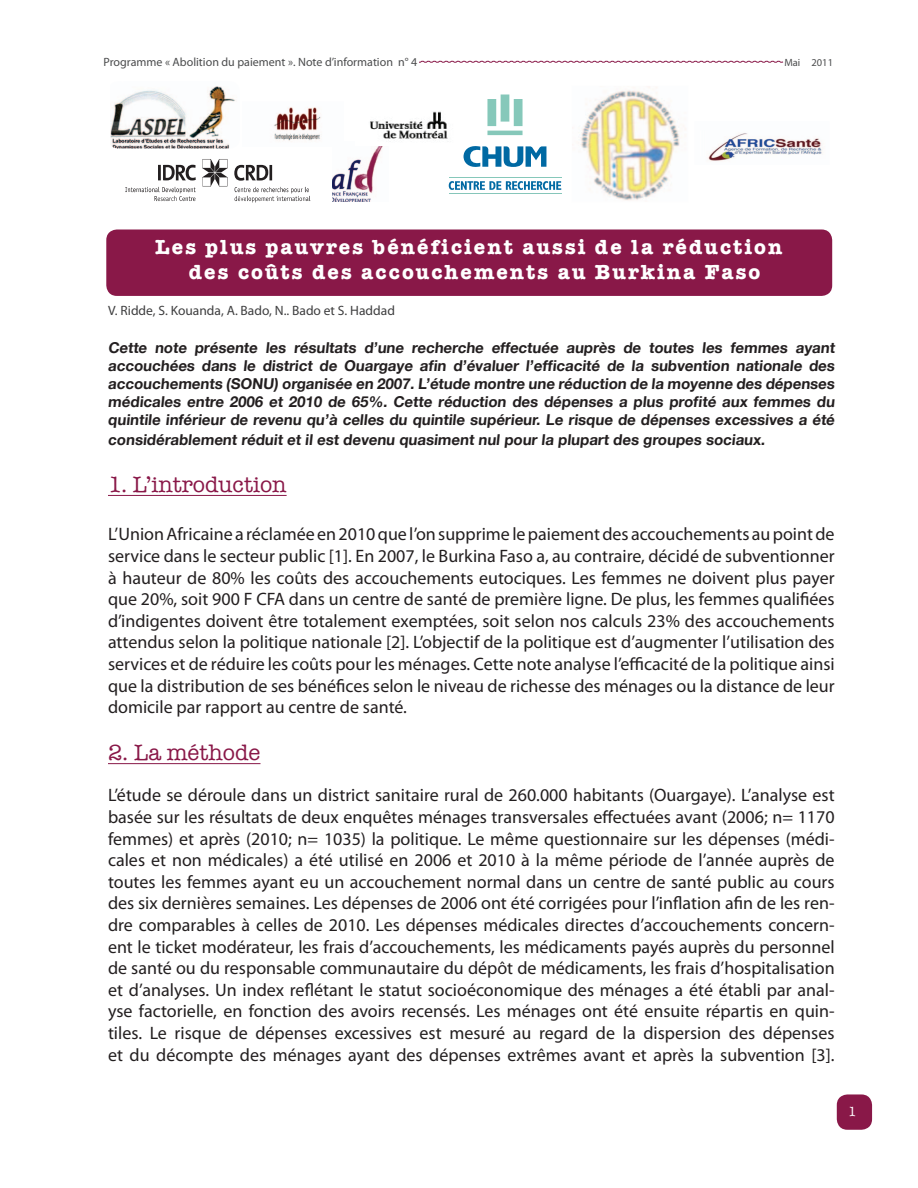
<style>
.page{position:relative;width:918px;height:1188px;background:#fff}
.page>*{position:absolute;margin:0;border:0;box-sizing:border-box;transform-origin:0 0}
.t1{font:22.5px "American Typewriter";color:#891848}
.t2{font:700 21px/25.2px "American Typewriter";letter-spacing:.1em;color:#fff;text-align:center}
.t3{font:18px/21.6px "Myriad Pro";color:#231f20;text-align:justify}
.t4{font:700 15px/18px "Helvetica Neue";color:#231f20;text-align:justify}
.t5{font:13.5px "Myriad Pro";color:#3e3e3f}
.t6{font:13.5px "American Typewriter";color:#fff}
.t7{font:12px "Myriad Pro";color:#4b4c4d}
.t8{font:10.5px "Myriad Pro";color:#4b4c4d}
</style>
<div class="page">
<div style="left:837px;top:1094px;width:35px;height:36px;background:#891848;border-radius:11px"></div>
<svg style="left:419px;top:60px;width:365px;height:3px"></svg>
<div style="left:106px;top:230px;width:726px;height:66px;background:#891848;border-radius:11px"></div>
<hr style="left:108px;top:495px;width:179px;height:1px;background:#891848">
<hr style="left:108px;top:763px;width:153px;height:1px;background:#891848">
<img style="left:332px;top:146px;width:51px;height:56px">
<svg style="left:125px;top:159px;width:185px;height:43px"></svg>
<svg style="left:464px;top:146px;width:82px;height:21px"></svg>
<svg style="left:487px;top:94px;width:36px;height:41px"></svg>
<svg style="left:449px;top:181px;width:112px;height:9px"></svg>
<hr style="left:449px;top:177px;width:112px;height:1px;background:#86c8ba">
<hr style="left:449px;top:193px;width:112px;height:1px;background:#86c6ba">
<img style="left:110px;top:86px;width:126px;height:62px">
<img style="left:708px;top:133px;width:114px;height:28px">
<img style="left:580px;top:87px;width:106px;height:114px">
<img style="left:274px;top:107px;width:70px;height:40px">
<img style="left:370px;top:111px;width:78px;height:28px">
<p class="t7" style="left:104px;top:54px;width:315px">Programme « Abolition du paiement ». Note d’information n° 4</p>
<p class="t8" style="left:784px;top:56px;width:50px">Mai 2011</p>
<p class="t2" style="left:155px;top:233px;width:629px">Les plus pauvres bénéficient aussi de la réduction des coûts des accouchements au Burkina Faso</p>
<p class="t5" style="left:108px;top:302px;width:288px">V. Ridde, S. Kouanda, A. Bado, N.. Bado et S. Haddad</p>
<p class="t4" style="left:108px;top:338px;width:730px">Cette note présente les résultats d’une recherche effectuée auprès de toutes les femmes ayant accouchées dans le district de Ouargaye afin d’évaluer l’efficacité de la subvention nationale des accouchements (SONU) organisée en 2007. L’étude montre une réduction de la moyenne des dépenses médicales entre 2006 et 2010 de 65%. Cette réduction des dépenses a plus profité aux femmes du quintile inférieur de revenu qu’à celles du quintile supérieur. Le risque de dépenses excessives a été</p>
<p class="t4" style="left:108px;top:430px;width:660px">considérablement réduit et il est devenu quasiment nul pour la plupart des groupes sociaux.</p>
<p class="t1" style="left:108px;top:467px;width:180px">1. L’introduction</p>
<p class="t3" style="left:108px;top:523px;width:728px">L’Union Africaine a réclamée en 2010 que l’on supprime le paiement des accouchements au point de service dans le secteur public [1]. En 2007, le Burkina Faso a, au contraire, décidé de subventionner à hauteur de 80% les coûts des accouchements eutociques. Les femmes ne doivent plus payer que 20%, soit 900 F CFA dans un centre de santé de première ligne. De plus, les femmes qualifiées d’indigentes doivent être totalement exemptées, soit selon nos calculs 23% des accouchements attendus selon la politique nationale [2]. L’objectif de la politique est d’augmenter l’utilisation des services et de réduire les coûts pour les ménages. Cette note analyse l’efficacité de la politique ainsi que la distribution de ses bénéfices selon le niveau de richesse des ménages ou la distance de leur domicile par rapport au centre de santé.</p>
<p class="t1" style="left:108px;top:735px;width:154px">2. La méthode</p>
<p class="t3" style="left:108px;top:784px;width:728px">L’étude se déroule dans un district sanitaire rural de 260.000 habitants (Ouargaye). L’analyse est basée sur les résultats de deux enquêtes ménages transversales effectuées avant (2006; n= 1170 femmes) et après (2010; n= 1035) la politique. Le même questionnaire sur les dépenses (médi&shy;cales et non médicales) a été utilisé en 2006 et 2010 à la même période de l’année auprès de toutes les femmes ayant eu un accouchement normal dans un centre de santé public au cours des six dernières semaines. Les dépenses de 2006 ont été corrigées pour l’inflation afin de les ren&shy;dre comparables à celles de 2010. Les dépenses médicales directes d’accouchements concern&shy;ent le ticket modérateur, les frais d’accouchements, les médicaments payés auprès du personnel de santé ou du responsable communautaire du dépôt de médicaments, les frais d’hospitalisation et d’analyses. Un index reflétant le statut socioéconomique des ménages a été établi par anal&shy;yse factorielle, en fonction des avoirs recensés. Les ménages ont été ensuite répartis en quin&shy;tiles. Le risque de dépenses excessives est mesuré au regard de la dispersion des dépenses et du décompte des ménages ayant des dépenses extrêmes avant et après la subvention [3].</p>
<p class="t6" style="left:848px;top:1101px;width:10px">1</p>
</div>
